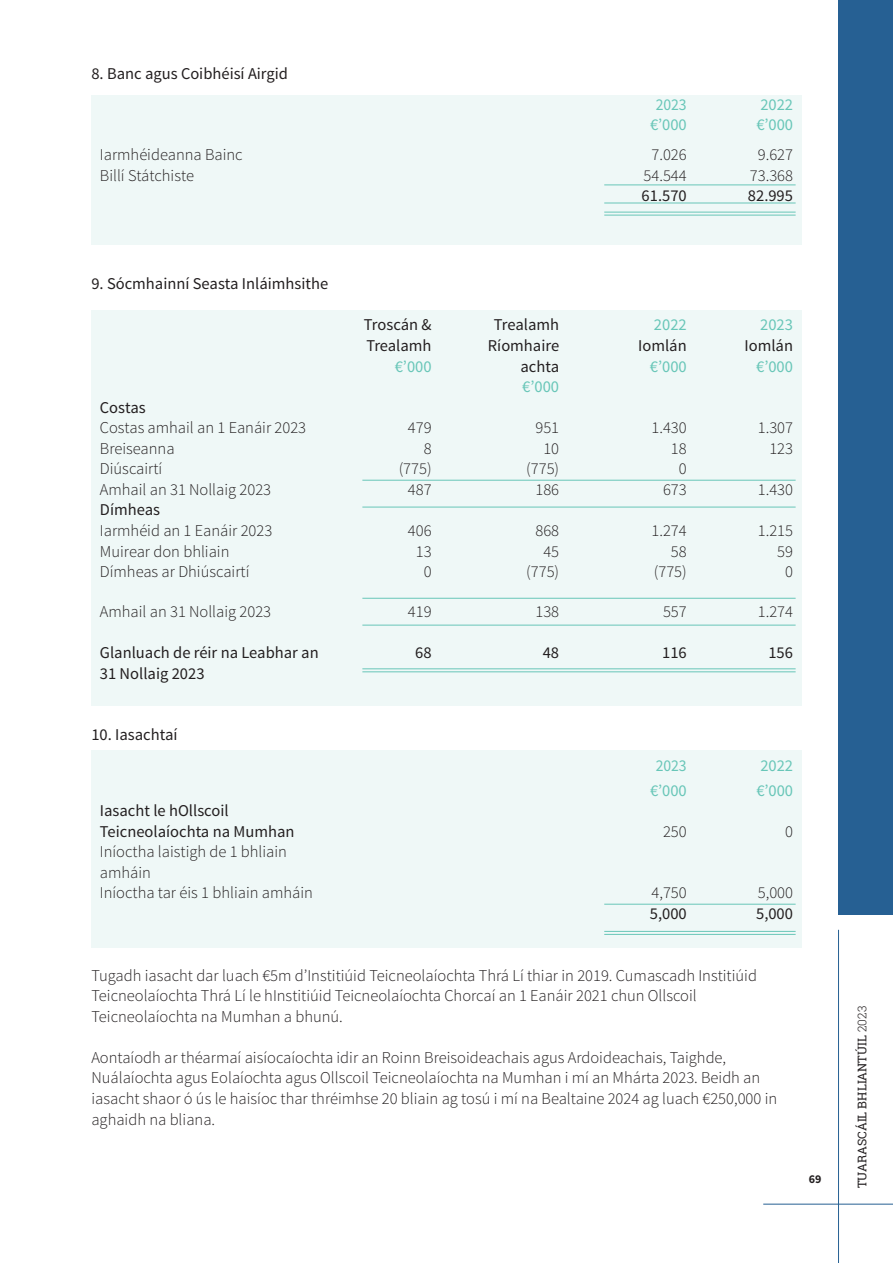
<style>
.page{position:relative;width:893px;height:1263px;background:#fff}
.page>*{position:absolute;margin:0;border:0;box-sizing:border-box;transform-origin:0 0}
.t1{font:300 16.5px/20.5px "Source Sans Pro";color:#231f20}
.t2{font:16.5px "Source Sans Pro";color:#231f20}
.t3{font:16.5px "Source Sans Pro";letter-spacing:-.005em;color:#68c6b8}
.t4{font:16.5px "Source Sans Pro";letter-spacing:-.005em;color:#68c6b8;scale:.95 1}
.t5{font:12px "Roboto Slab";color:#231f20}
.t6{font:700 12px "Source Sans Pro";color:#231f20}
.s1{font-weight:300}
</style>
<div class="page">
<div style="left:91px;top:750px;width:710px;height:198px;background:#eff8f7"></div>
<div style="left:91px;top:310px;width:710px;height:396px;background:#eff8f7"></div>
<div style="left:91px;top:95px;width:710px;height:150px;background:#eff8f7"></div>
<hr style="left:838px;top:930px;width:1px;height:333px;background:#266093">
<hr style="left:763px;top:1204px;width:130px;height:1px;background:#266093">
<div style="left:839px;top:0;width:54px;height:914px;background:#266093"></div>
<hr style="left:604px;top:203px;width:192px;height:1px;background:#68c6b8">
<hr style="left:604px;top:212px;width:192px;height:1px;background:#68c6b8">
<hr style="left:604px;top:215px;width:192px;height:1px;background:#68c6b8">
<hr style="left:604px;top:185px;width:192px;height:1px;background:#68c6b8">
<hr style="left:362px;top:480px;width:434px;height:1px;background:#68c6b8">
<hr style="left:362px;top:507px;width:434px;height:1px;background:#68c6b8">
<hr style="left:362px;top:668px;width:434px;height:1px;background:#68c6b8">
<hr style="left:362px;top:671px;width:434px;height:1px;background:#68c6b8">
<hr style="left:362px;top:598px;width:434px;height:1px;background:#68c6b8">
<hr style="left:362px;top:625px;width:434px;height:1px;background:#68c6b8">
<hr style="left:604px;top:931px;width:192px;height:1px;background:#68c6b8">
<hr style="left:604px;top:934px;width:192px;height:1px;background:#68c6b8">
<hr style="left:604px;top:904px;width:192px;height:1px;background:#68c6b8">
<p class="t2" style="left:91px;top:67px;width:198px">8. Banc agus Coibhéisí Airgid</p>
<p class="t4" style="left:656px;top:98px;width:34px">2023</p>
<p class="t3" style="left:760px;top:98px;width:34px">2022</p>
<p class="t3" style="left:650px;top:119px;width:38px">€’000</p>
<p class="t3" style="left:756px;top:119px;width:38px">€’000</p>
<p class="t1" style="left:100px;top:146px;width:144px">Iarmhéideanna Bainc</p>
<p class="t1" style="left:651px;top:146px;width:37px">7.026</p>
<p class="t1" style="left:758px;top:146px;width:37px">9.627</p>
<p class="t1" style="left:100px;top:166px;width:96px">Billí Státchiste</p>
<p class="t1" style="left:644px;top:166px;width:45px">54.544</p>
<p class="t1" style="left:750px;top:166px;width:45px">73.368</p>
<p class="t2" style="left:642px;top:190px;width:47px">61.570</p>
<p class="t2" style="left:748px;top:190px;width:47px">82.995</p>
<p class="t2" style="left:91px;top:278px;width:238px">9. Sócmhainní Seasta Inláimhsithe</p>
<p class="t2" style="left:364px;top:319px;width:69px">Troscán &amp;</p>
<p class="t2" style="left:494px;top:319px;width:67px">Trealamh</p>
<p class="t3" style="left:654px;top:319px;width:34px">2022</p>
<p class="t3" style="left:760px;top:319px;width:34px">2023</p>
<p class="t2" style="left:366px;top:339px;width:67px">Trealamh</p>
<p class="t2" style="left:488px;top:339px;width:73px">Ríomhaire</p>
<p class="t2" style="left:638px;top:339px;width:50px">Iomlán</p>
<p class="t2" style="left:744px;top:339px;width:50px">Iomlán</p>
<p class="t3" style="left:395px;top:360px;width:38px">€’000</p>
<p class="t2" style="left:520px;top:360px;width:40px">achta</p>
<p class="t3" style="left:650px;top:360px;width:38px">€’000</p>
<p class="t3" style="left:756px;top:360px;width:38px">€’000</p>
<p class="t3" style="left:522px;top:380px;width:38px">€’000</p>
<p class="t2" style="left:100px;top:401px;width:47px">Costas</p>
<p class="t1" style="left:100px;top:419px;width:208px">Costas amhail an 1 Eanáir 2023</p>
<p class="t1" style="left:408px;top:419px;width:25px">479</p>
<p class="t1" style="left:535px;top:419px;width:25px">951</p>
<p class="t1" style="left:651px;top:419px;width:37px">1.430</p>
<p class="t1" style="left:758px;top:419px;width:37px">1.307</p>
<p class="t1" style="left:100px;top:439px;width:76px">Breiseanna</p>
<p class="t1" style="left:424px;top:439px;width:9px">8</p>
<p class="t1" style="left:543px;top:439px;width:17px">10</p>
<p class="t1" style="left:671px;top:439px;width:17px">18</p>
<p class="t1" style="left:769px;top:439px;width:25px">123</p>
<p class="t1" style="left:100px;top:460px;width:64px">Diúscairtí</p>
<p class="t1" style="left:399px;top:460px;width:34px">(775)</p>
<p class="t1" style="left:526px;top:460px;width:34px">(775)</p>
<p class="t1" style="left:679px;top:460px;width:9px">0</p>
<p class="t1" style="left:100px;top:481px;width:173px">Amhail an 31 Nollaig 2023</p>
<p class="t1" style="left:408px;top:481px;width:25px">487</p>
<p class="t1" style="left:535px;top:481px;width:25px">186</p>
<p class="t1" style="left:663px;top:481px;width:25px">673</p>
<p class="t1" style="left:758px;top:481px;width:37px">1.430</p>
<p class="t2" style="left:100px;top:504px;width:62px">Dímheas</p>
<p class="t1" style="left:100px;top:522px;width:174px">Iarmhéid an 1 Eanáir 2023</p>
<p class="t1" style="left:408px;top:522px;width:25px">406</p>
<p class="t1" style="left:535px;top:522px;width:25px">868</p>
<p class="t1" style="left:651px;top:522px;width:37px">1.274</p>
<p class="t1" style="left:758px;top:522px;width:37px">1.215</p>
<p class="t1" style="left:100px;top:542px;width:131px">Muirear don bhliain</p>
<p class="t1" style="left:416px;top:542px;width:17px">13</p>
<p class="t1" style="left:543px;top:542px;width:17px">45</p>
<p class="t1" style="left:671px;top:542px;width:17px">58</p>
<p class="t1" style="left:777px;top:542px;width:17px">59</p>
<p class="t1" style="left:100px;top:563px;width:151px">Dímheas ar Dhiúscairtí</p>
<p class="t1" style="left:424px;top:563px;width:9px">0</p>
<p class="t1" style="left:526px;top:563px;width:34px">(775)</p>
<p class="t1" style="left:654px;top:563px;width:34px">(775)</p>
<p class="t1" style="left:785px;top:563px;width:9px">0</p>
<p class="t1" style="left:100px;top:603px;width:173px">Amhail an 31 Nollaig 2023</p>
<p class="t1" style="left:408px;top:603px;width:25px">419</p>
<p class="t1" style="left:535px;top:603px;width:25px">138</p>
<p class="t1" style="left:663px;top:603px;width:25px">557</p>
<p class="t1" style="left:758px;top:603px;width:37px">1.274</p>
<p class="t2" style="left:100px;top:646px;width:220px">Glanluach de réir na Leabhar an</p>
<p class="t2" style="left:415px;top:646px;width:18px">68</p>
<p class="t2" style="left:543px;top:646px;width:18px">48</p>
<p class="t2" style="left:662px;top:646px;width:26px">116</p>
<p class="t2" style="left:768px;top:646px;width:26px">156</p>
<p class="t2" style="left:100px;top:667px;width:106px">31 Nollaig 2023</p>
<p class="t2" style="left:91px;top:728px;width:88px">10. Iasachtaí</p>
<p class="t4" style="left:656px;top:759px;width:34px">2023</p>
<p class="t3" style="left:760px;top:759px;width:34px">2022</p>
<p class="t3" style="left:650px;top:784px;width:38px">€’000</p>
<p class="t3" style="left:756px;top:784px;width:38px">€’000</p>
<p class="t2" style="left:100px;top:804px;width:130px">Iasacht le hOllscoil</p>
<p class="t2" style="left:100px;top:825px;width:196px">Teicneolaíochta na Mumhan</p>
<p class="t1" style="left:663px;top:822px;width:25px">250</p>
<p class="t1" style="left:785px;top:822px;width:9px">0</p>
<p class="t1" style="left:100px;top:843px;width:189px">Iníoctha laistigh de 1 bhliain</p>
<p class="t1" style="left:100px;top:863px;width:53px">amháin</p>
<p class="t1" style="left:100px;top:884px;width:215px">Iníoctha tar éis 1 bhliain amháin</p>
<p class="t1" style="left:651px;top:884px;width:37px">4,750</p>
<p class="t1" style="left:758px;top:884px;width:37px">5,000</p>
<p class="t2" style="left:650px;top:907px;width:38px">5,000</p>
<p class="t2" style="left:756px;top:907px;width:38px">5,000</p>
<p class="t1" style="left:91px;top:966px;width:667px">Tugadh iasacht dar luach €5m d’Institiúid Teicneolaíochta Thrá Lí thiar in 2019. Cumascadh Institiúid<br>Teicneolaíochta Thrá Lí le hInstitiúid Teicneolaíochta Chorcaí an 1 Eanáir 2021 chun Ollscoil<br>Teicneolaíochta na Mumhan a bhunú.</p>
<p class="t1" style="left:91px;top:1048px;width:687px">Aontaíodh ar théarmaí aisíocaíochta idir an Roinn Breisoideachais agus Ardoideachais, Taighde, Nuálaíochta agus Eolaíochta agus Ollscoil Teicneolaíochta na Mumhan i mí an Mhárta 2023. Beidh an iasacht shaor ó ús le haisíoc thar thréimhse 20 bliain ag tosú i mí na Bealtaine 2024 ag luach €250,000 in aghaidh na bliana.</p>
<p class="t6" style="left:809px;top:1174px;width:14px">69</p>
<p class="t5" style="left:854px;top:1188px;width:184px;rotate:-90deg">TUARASCÁIL BHLIANTÚIL <span class="s1">2023</span></p>
</div>
